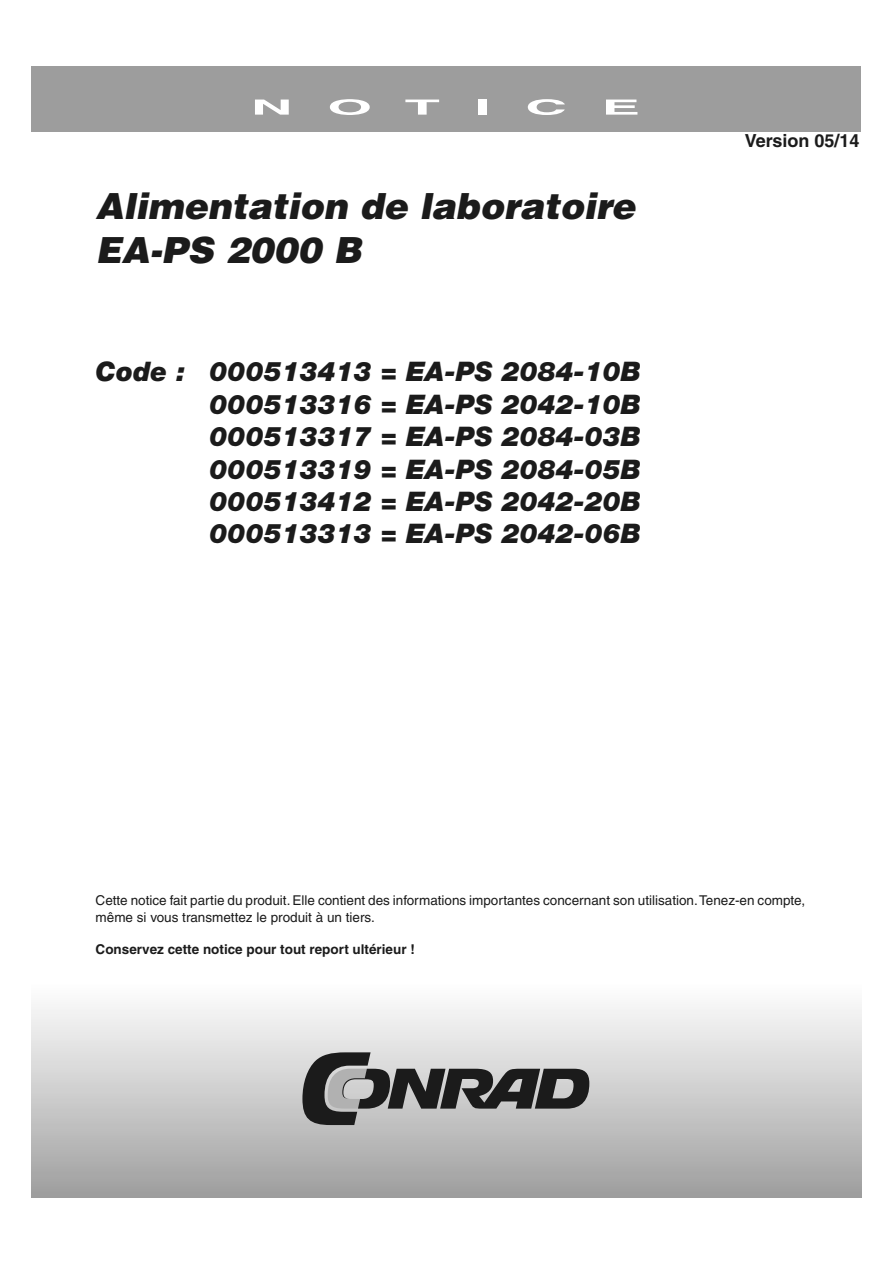
<style>
.page{position:relative;width:893px;height:1263px;background:#fff}
.page>*{position:absolute;margin:0;border:0;box-sizing:border-box;transform-origin:0 0}
.t1{font:italic 900 36px/43.2px "Helvetica";color:#1b1b1b}
.t2{font:italic 900 27px/32.4px "Helvetica Neue";color:#1b1b1b;text-align:justify}
.t3{font:700 21px "Helvetica";color:#fff;scale:2.75 1}
.t4{font:700 18px "Helvetica";color:#1b1b1b}
.t5{font:13.5px/16.2px "Helvetica";color:#1b1b1b}
.t6{font:700 13.5px "Helvetica";color:#1b1b1b}
</style>
<div class="page">
<div style="left:32px;top:984px;width:829px;height:213px;background:linear-gradient(to bottom,#fff,#9f9f9f)"></div>
<div style="left:32px;top:66px;width:829px;height:65px;background:#9d9d9d"></div>
<svg style="left:302px;top:1052px;width:287px;height:73px;background:#818181"></svg>
<h3 class="t3" style="left:251px;top:94px;width:17px">N</h3>
<h3 class="t3" style="left:327px;top:94px;width:18px">O</h3>
<h3 class="t3" style="left:405px;top:94px;width:14px">T</h3>
<h3 class="t3" style="left:475px;top:94px;width:7px">I</h3>
<h3 class="t3" style="left:525px;top:94px;width:17px">C</h3>
<h3 class="t3" style="left:602px;top:94px;width:16px">E</h3>
<h1 class="t1" style="left:96px;top:184px;width:541px">Alimentation de laboratoire<br>EA-PS 2000 B</h1>
<h2 class="t2" style="left:210px;top:355px;width:433px;text-indent:-114px">Code : 000513413 = EA-PS 2084-10B 000513316 = EA-PS 2042-10B 000513317 = EA-PS 2084-03B 000513319 = EA-PS 2084-05B 000513412 = EA-PS 2042-20B 000513313 = EA-PS 2042-06B</h2>
<h3 class="t4" style="left:745px;top:130px;width:116px">Version 05/14</h3>
<p class="t5" style="left:96px;top:892px;width:711px">Cette notice fait partie du produit. Elle contient des informations importantes concernant son utilisation. Tenez-en compte, même si vous transmettez le produit à un tiers.</p>
<p class="t6" style="left:96px;top:941px;width:321px">Conservez cette notice pour tout report ultérieur !</p>
</div>
